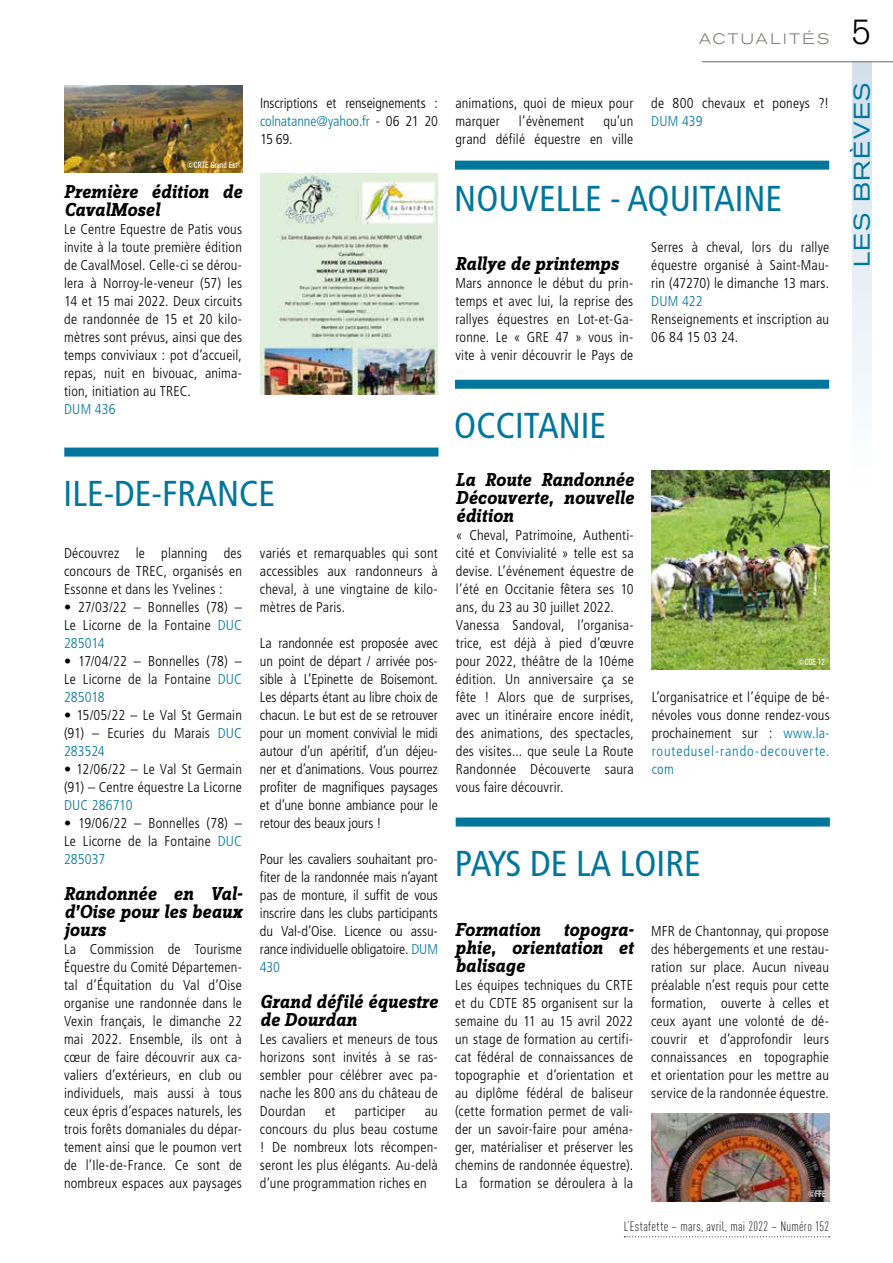
<style>
.page{position:relative;width:893px;height:1263px;background:#fff}
.page>*{position:absolute;margin:0;border:0;box-sizing:border-box;transform-origin:0 0}
.t1{font:condensed 36px "Frutiger LT Std";color:#00769c}
.t2{font:300 34.5px "Akzidenz Grotesk BQ";color:#000}
.t3{font:expanded 22.5px "Akzidenz Grotesk BQ";letter-spacing:.065em;color:#00769c}
.t4{font:italic 700 19.5px/18px "Zine Slab Dis";color:#000;text-align:justify}
.t5{font:300 expanded 15px "Akzidenz Grotesk BQ";letter-spacing:.17em;color:#79726e}
.t6{font:300 condensed 14.25px/18px "Frutiger LT Std";letter-spacing:.015em;color:#000;text-align:justify}
.t7{font:300 condensed 14.25px "Frutiger LT Std";letter-spacing:.01em;color:#00769c}
.t8{font:300 13.5px "DIN Cond";letter-spacing:.025em;color:#000}
.t9{font:condensed 9px "Akzidenz Grotesk BQ";letter-spacing:.005em;color:#fff}
.s1{color:#00769c}
</style>
<div class="page">
<div style="left:852px;top:62px;width:19px;height:425px;background:linear-gradient(to bottom,#d1e0eb,#fff)"></div>
<hr style="left:702px;top:61px;width:191px;height:1px;background:#79726e">
<svg style="left:624px;top:1236px;width:206px;height:1px"></svg>
<div style="left:64px;top:448px;width:374px;height:9px;background:#00769c"></div>
<div style="left:455px;top:161px;width:374px;height:9px;background:#00769c"></div>
<div style="left:455px;top:380px;width:374px;height:9px;background:#00769c"></div>
<div style="left:456px;top:817px;width:374px;height:9px;background:#00769c"></div>
<img style="left:64px;top:85px;width:178px;height:88px">
<img style="left:260px;top:173px;width:178px;height:221px">
<img style="left:652px;top:470px;width:178px;height:200px">
<img style="left:652px;top:1114px;width:178px;height:87px">
<p class="t9" style="left:186px;top:160px;width:53px">©CRTE Grand Est</p>
<h3 class="t4" style="left:64px;top:184px;width:179px">Première édition de<br>CavalMosel</h3>
<p class="t6" style="left:64px;top:220px;width:179px">Le Centre Equestre de Patis vous invite à la toute première édition de CavalMosel. Celle-ci se dérou&shy;lera à Norroy-le-veneur (57) les 14 et 15 mai 2022. Deux circuits de randonnée de 15 et 20 kilo&shy;mètres sont prévus, ainsi que des temps conviviaux : pot d’accueil, repas, nuit en bivouac, anima&shy;tion, initiation au TREC.</p>
<p class="t7" style="left:64px;top:401px;width:53px">DUM 436</p>
<p class="t6" style="left:260px;top:94px;width:179px">Inscriptions et renseignements : <span class="s1">colnatanne@yahoo.fr</span> - 06 21 20<br>15 69.</p>
<h1 class="t1" style="left:64px;top:472px;width:213px">ILE-DE-FRANCE</h1>
<p class="t6" style="left:64px;top:544px;width:179px">Découvrez le planning des concours de TREC, organisés en Essonne et dans les Yvelines :</p>
<p class="t6" style="left:64px;top:598px;width:179px">• 27/03/22 – Bonnelles (78) – Le Licorne de la Fontaine <span class="s1">DUC 285014</span></p>
<p class="t6" style="left:64px;top:652px;width:179px">• 17/04/22 – Bonnelles (78) – Le Licorne de la Fontaine <span class="s1">DUC 285018</span></p>
<p class="t6" style="left:64px;top:706px;width:179px">• 15/05/22 – Le Val St Germain (91) – Ecuries du Marais <span class="s1">DUC 283524</span></p>
<p class="t6" style="left:64px;top:760px;width:179px">• 12/06/22 – Le Val St Germain (91) – Centre équestre La Licorne</p>
<p class="t7" style="left:64px;top:797px;width:70px">DUC 286710</p>
<p class="t6" style="left:64px;top:814px;width:179px">• 19/06/22 – Bonnelles (78) – Le Licorne de la Fontaine <span class="s1">DUC 285037</span></p>
<h3 class="t4" style="left:64px;top:886px;width:180px">Randonnée en Val&shy;d’Oise pour les beaux jours</h3>
<p class="t6" style="left:64px;top:940px;width:179px">La Commission de Tourisme Équestre du Comité Départemen&shy;tal d’Équitation du Val d’Oise organise une randonnée dans le Vexin français, le dimanche 22 mai 2022. Ensemble, ils ont à cœur de faire découvrir aux ca&shy;valiers d’extérieurs, en club ou individuels, mais aussi à tous ceux épris d’espaces naturels, les trois forêts domaniales du dépar&shy;tement ainsi que le poumon vert de l’Ile-de-France. Ce sont de nombreux espaces aux paysages</p>
<p class="t6" style="left:260px;top:544px;width:179px">variés et remarquables qui sont accessibles aux randonneurs à cheval, à une vingtaine de kilo&shy;mètres de Paris.</p>
<p class="t6" style="left:260px;top:634px;width:179px">La randonnée est proposée avec un point de départ / arrivée pos&shy;sible à L’Epinette de Boisemont.<br>Les départs étant au libre choix de chacun. Le but est de se retrouver pour un moment convivial le midi autour d’un apéritif, d’un déjeu&shy;ner et d’animations. Vous pourrez profiter de magnifiques paysages et d’une bonne ambiance pour le retour des beaux jours !</p>
<p class="t6" style="left:260px;top:850px;width:179px">Pour les cavaliers souhaitant pro&shy;fiter de la randonnée mais n’ayant pas de monture, il suffit de vous inscrire dans les clubs participants du Val-d’Oise. Licence ou assu&shy;rance individuelle obligatoire. <span class="s1">DUM 430</span></p>
<h3 class="t4" style="left:260px;top:994px;width:179px">Grand défilé équestre de Dourdan</h3>
<p class="t6" style="left:260px;top:1030px;width:179px">Les cavaliers et meneurs de tous horizons sont invités à se ras&shy;sembler pour célébrer avec pa&shy;nache les 800 ans du château de Dourdan</p>
<p class="t6" style="left:325px;top:1102px;width:12px">et</p>
<p class="t6" style="left:355px;top:1102px;width:52px">participer</p>
<p class="t6" style="left:260px;top:1102px;width:179px;text-indent:165px">au concours du plus beau costume ! De nombreux lots récompen&shy;seront les plus élégants. Au-delà d’une programmation riches en</p>
<p class="t5" style="left:699px;top:30px;width:132px">ACTUALITÉS</p>
<h2 class="t2" style="left:851px;top:12px;width:22px">5</h2>
<p class="t6" style="left:455px;top:94px;width:179px">animations, quoi de mieux pour marquer</p>
<p class="t6" style="left:455px;top:112px;width:179px;text-align:right">qu’un<br>grand défilé équestre en ville</p>
<p class="t6" style="left:519px;top:112px;width:67px">l’évènement</p>
<p class="t6" style="left:651px;top:94px;width:179px">de 800 chevaux et poneys ?!</p>
<p class="t7" style="left:651px;top:113px;width:53px">DUM 439</p>
<h1 class="t1" style="left:454px;top:178px;width:329px">NOUVELLE - AQUITAINE</h1>
<h3 class="t4" style="left:455px;top:256px;width:164px">Rallye de printemps</h3>
<p class="t6" style="left:455px;top:274px;width:179px">Mars annonce le début du prin&shy;temps et avec lui, la reprise des rallyes équestres en Lot-et-Ga&shy;ronne. Le « GRE 47 » vous in&shy;vite à venir découvrir le Pays de</p>
<p class="t6" style="left:651px;top:238px;width:179px">Serres à cheval, lors du rallye équestre organisé à Saint-Mau&shy;rin (47270) le dimanche 13 mars.</p>
<p class="t7" style="left:651px;top:293px;width:53px">DUM 422</p>
<p class="t6" style="left:651px;top:310px;width:179px">Renseignements et inscription au<br>06 84 15 03 24.</p>
<h1 class="t1" style="left:454px;top:404px;width:153px">OCCITANIE</h1>
<h3 class="t4" style="left:456px;top:472px;width:179px">La Route Randonnée Découverte, nouvelle édition</h3>
<p class="t6" style="left:456px;top:526px;width:179px;text-align:left">« Cheval, Patrimoine, Authenti&shy;cité et Convivialité » telle est sa devise. L’événement équestre de l’été en Occitanie fêtera ses 10 ans, du 23 au 30 juillet 2022.<br>Vanessa Sandoval, l’organisa&shy;trice, est déjà à pied d’œuvre pour 2022, théâtre de la 10éme édition. Un anniversaire ça se fête ! Alors que de surprises, avec un itinéraire encore inédit, des animations, des spectacles, des visites... que seule La Route<br>Randonnée Découverte saura vous faire découvrir.</p>
<p class="t9" style="left:797px;top:657px;width:29px">©CDE 12</p>
<p class="t6" style="left:652px;top:688px;width:179px">L’organisatrice et l’équipe de bé&shy;névoles vous donne rendez-vous prochainement sur : <span class="s1">www.la&shy;routedusel-rando-decouverte. com</span></p>
<h3 class="t3" style="left:849px;top:267px;width:185px;rotate:-90deg">LES BRÈVES</h3>
<h1 class="t1" style="left:455px;top:842px;width:247px">PAYS DE LA LOIRE</h1>
<h3 class="t4" style="left:455px;top:922px;width:179px">Formation topogra&shy;phie, orientation et balisage</h3>
<p class="t6" style="left:455px;top:976px;width:179px">Les équipes techniques du CRTE et du CDTE 85 organisent sur la semaine du 11 au 15 avril 2022 un stage de formation au certifi&shy;cat fédéral de connaissances de topographie et d’orientation et au diplôme fédéral de baliseur (cette formation permet de vali&shy;der un savoir-faire pour aména&shy;ger, matérialiser et préserver les chemins de randonnée équestre).<br>La formation se déroulera à la</p>
<p class="t6" style="left:651px;top:922px;width:179px">MFR de Chantonnay, qui propose des hébergements et une restau&shy;ration sur place. Aucun niveau préalable n’est requis pour cette formation, ouverte à celles et ceux ayant une volonté de dé&shy;couvrir et d’approfondir leurs connaissances en topographie et orientation pour les mettre au service de la randonnée équestre.</p>
<p class="t9" style="left:808px;top:1188px;width:19px">©FFE</p>
<p class="t8" style="left:624px;top:1218px;width:207px">L’Estafette – mars, avril, mai 2022 – Numéro 152</p>
</div>
